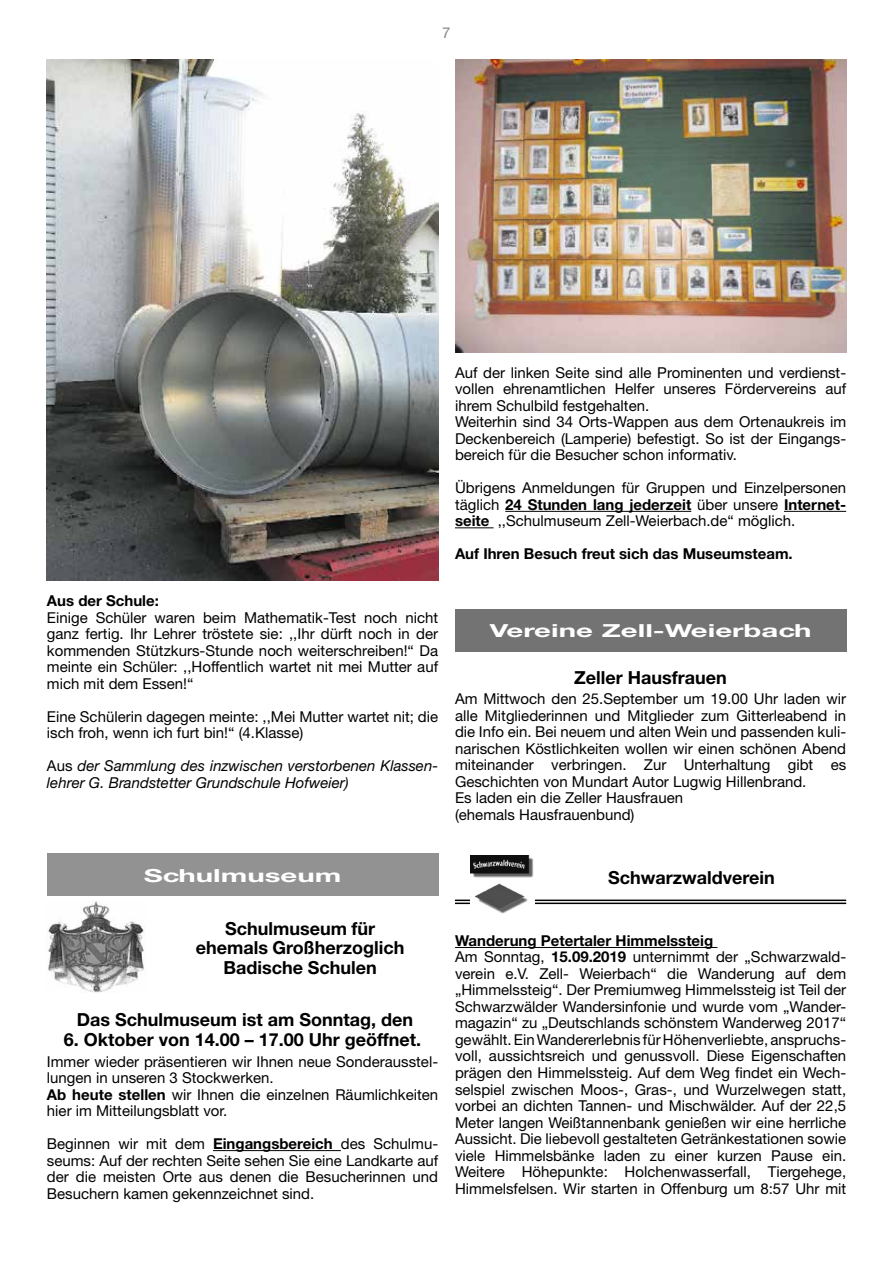
<style>
.page{position:relative;width:893px;height:1263px;background:#fff}
.page>*{position:absolute;margin:0;border:0;box-sizing:border-box;transform-origin:0 0}
.t1{font:700 18px "Helvetica Neue LT Std";color:#000}
.t2{font:700 18px/19.5px "Helvetica Neue";color:#000;text-align:center}
.t3{font:700 18px "Helvetica Neue CE";color:#fff;scale:1.63 1}
.t4{font:15px/16.5px "Helvetica Neue LT Std";color:#000}
.t5{font:italic 15px/16.5px "Helvetica Neue LT Std";color:#000}
.t6{font:700 15px "Helvetica Neue LT Std";color:#000}
.t7{font:15px "Helvetica Neue LT Std";color:#878787}
.s1{font-style:normal}
.s2{font-weight:700}
</style>
<div class="page">
<hr style="left:213px;top:1150px;width:128px;height:1px;background:#000">
<img style="left:47px;top:59px;width:391px;height:522px">
<div style="left:47px;top:854px;width:391px;height:42px;background:#929292"></div>
<img style="left:48px;top:901px;width:97px;height:92px">
<hr style="left:505px;top:511px;width:186px;height:1px;background:#000">
<hr style="left:784px;top:511px;width:62px;height:1px;background:#000">
<hr style="left:455px;top:527px;width:39px;height:1px;background:#000">
<hr style="left:455px;top:947px;width:262px;height:1px;background:#000">
<img style="left:455px;top:59px;width:391px;height:294px">
<div style="left:455px;top:609px;width:391px;height:42px;background:#737373"></div>
<hr style="left:455px;top:899px;width:391px;height:2px;background:#000">
<hr style="left:455px;top:902px;width:391px;height:2px;background:#000">
<img style="left:470px;top:855px;width:64px;height:59px">
<p class="t7" style="left:442px;top:24px;width:10px">7</p>
<p class="t6" style="left:47px;top:591px;width:113px">Aus der Schule:</p>
<p class="t4" style="left:47px;top:609px;width:393px;text-align:justify">Einige Schüler waren beim Mathematik-Test noch nicht ganz fertig. Ihr Lehrer tröstete sie: ,,Ihr dürft noch in der kommenden Stützkurs-Stunde noch weiterschreiben!“ Da meinte ein Schüler: ,,Hoffentlich wartet nit mei Mutter auf mich mit dem Essen!“</p>
<p class="t4" style="left:47px;top:708px;width:393px">Eine Schülerin dagegen meinte: ,,Mei Mutter wartet nit; die isch froh, wenn ich furt bin!“ (4.Klasse)</p>
<p class="t5" style="left:47px;top:757px;width:393px"><span class="s1">Aus</span> der Sammlung des inzwischen verstorbenen Klassen&shy;lehrer G. Brandstetter Grundschule Hofweier)</p>
<p class="t4" style="left:455px;top:364px;width:393px">Auf der linken Seite sind alle Prominenten und verdienst&shy;vollen ehrenamtlichen Helfer unseres Fördervereins auf ihrem Schulbild festgehalten.<br>Weiterhin sind 34 Orts-Wappen aus dem Ortenaukreis im Deckenbereich (Lamperie) befestigt. So ist der Eingangs&shy;bereich für die Besucher schon informativ.</p>
<p class="t4" style="left:455px;top:479px;width:393px;text-align:justify">Übrigens Anmeldungen für Gruppen und Einzelpersonen täglich <span class="s2">24 Stunden lang jederzeit</span> über unsere <span class="s2">Internet&shy;seite</span> ,,Schulmuseum Zell-Weierbach.de“ möglich.</p>
<p class="t6" style="left:455px;top:545px;width:339px">Auf Ihren Besuch freut sich das Museumsteam.</p>
<p class="t3" style="left:490px;top:619px;width:199px">Vereine Zell-Weierbach</p>
<p class="t1" style="left:574px;top:666px;width:154px">Zeller Hausfrauen</p>
<p class="t4" style="left:455px;top:691px;width:393px">Am Mittwoch den 25.September um 19.00 Uhr laden wir alle Mitgliederinnen und Mitglieder zum Gitterleabend in die Info ein. Bei neuem und alten Wein und passenden kuli&shy;narischen Köstlichkeiten wollen wir einen schönen Abend miteinander verbringen. Zur Unterhaltung gibt es Geschichten von Mundart Autor Lugwig Hillenbrand.<br>Es laden ein die Zeller Hausfrauen<br>(ehemals Hausfrauenbund)</p>
<p class="t3" style="left:144px;top:864px;width:123px">Schulmuseum</p>
<p class="t2" style="left:196px;top:918px;width:210px">Schulmuseum für ehemals Großherzoglich<br>Badische Schulen</p>
<p class="t1" style="left:77px;top:1009px;width:338px">Das Schulmuseum ist am Sonntag, den</p>
<p class="t1" style="left:64px;top:1028px;width:359px">6. Oktober von 14.00 – 17.00 Uhr geöffnet.</p>
<p class="t4" style="left:47px;top:1053px;width:393px">Immer wieder präsentieren wir Ihnen neue Sonderausstel&shy;lungen in unseren 3 Stockwerken.<br><span class="s2">Ab heute stellen</span> wir Ihnen die einzelnen Räumlichkeiten hier im Mitteilungsblatt vor.</p>
<p class="t4" style="left:47px;top:1135px;width:393px;text-align:justify">Beginnen wir mit dem <span class="s2">Eingangsbereich</span> des Schulmu&shy;seums: Auf der rechten Seite sehen Sie eine Landkarte auf der die meisten Orte aus denen die Besucherinnen und Besuchern kamen gekennzeichnet sind.</p>
<p class="t2" style="left:608px;top:867px;width:168px">Schwarzwaldverein</p>
<p class="t4" style="left:455px;top:932px;width:393px"><span class="s2">Wanderung Petertaler Himmelssteig<br></span>Am Sonntag, <span class="s2">15.09.2019</span> unternimmt der „Schwarzwald&shy;verein e.V. Zell- Weierbach“ die Wanderung auf dem „Himmelssteig“. Der Premiumweg Himmelssteig ist Teil der Schwarzwälder Wandersinfonie und wurde vom „Wander&shy;magazin“ zu „Deutschlands schönstem Wanderweg 2017“ gewählt. Ein Wandererlebnis für Höhenverliebte, anspruchs&shy;voll, aussichtsreich und genussvoll. Diese Eigenschaften prägen den Himmelssteig. Auf dem Weg findet ein Wech&shy;selspiel zwischen Moos-, Gras-, und Wurzelwegen statt, vorbei an dichten Tannen- und Mischwälder. Auf der 22,5<br>Meter langen Weißtannenbank genießen wir eine herrliche Aussicht. Die liebevoll gestalteten Getränkestationen sowie viele Himmelsbänke laden zu einer kurzen Pause ein.<br>Weitere Höhepunkte: Holchenwasserfall, Tiergehege, Himmelsfelsen. Wir starten in Offenburg um 8:57 Uhr mit</p>
</div>
